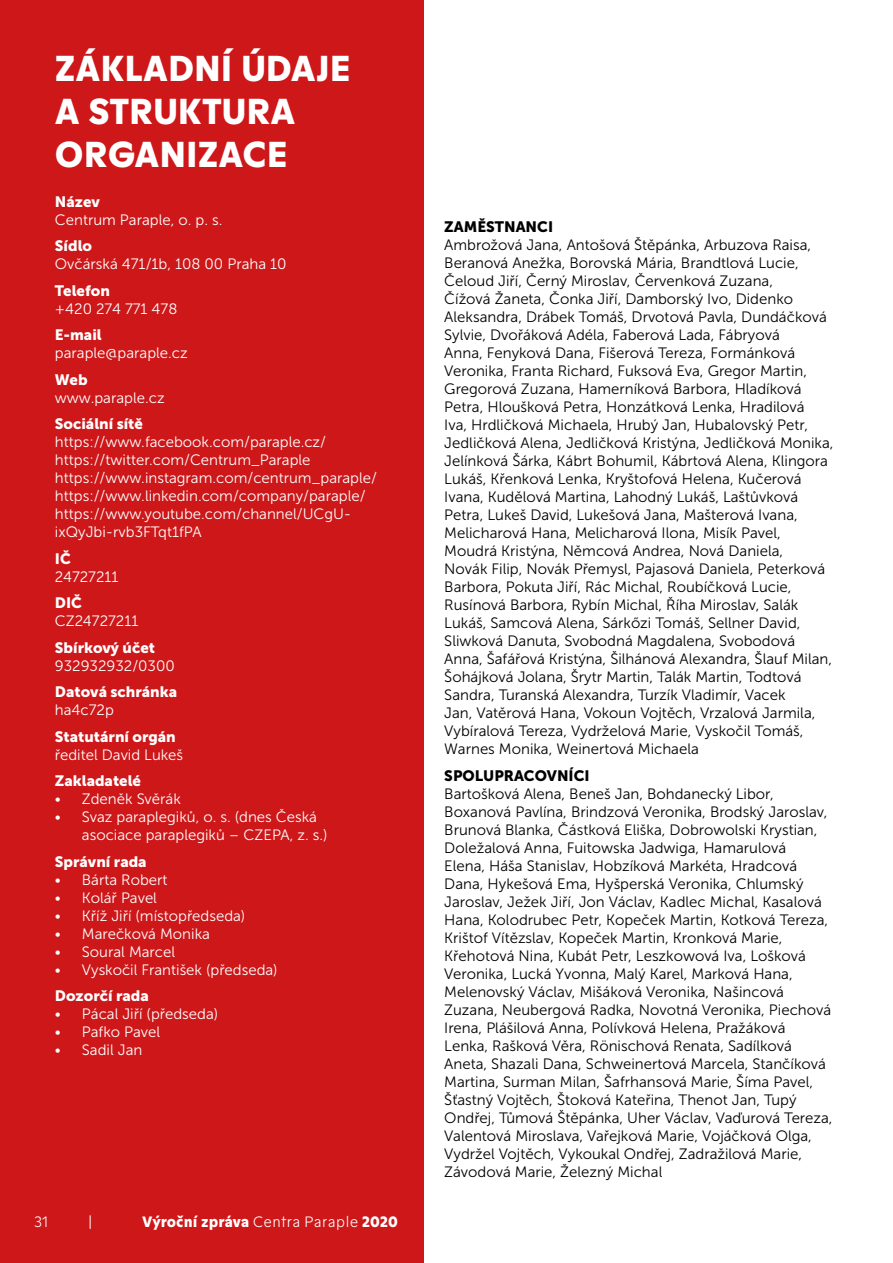
<style>
.page{position:relative;width:893px;height:1263px;background:#fff}
.page>*{position:absolute;margin:0;border:0;box-sizing:border-box;transform-origin:0 0}
.t1{font:900 36px/43.2px "Motif";color:#fff}
.t2{font:15px/18px "Museo Sans 300";color:#000}
.t3{font:15px/18px "Museo Sans 300";color:#fff}
.t4{font:15px "Museo Sans 900";color:#fff}
.t5{font:900 15px "Motif";color:#fff}
.t6{font:15px "Museo Sans 900";color:#000}
.t7{font:300 15px "Motif";color:#fff}
.s1{font-weight:300}
</style>
<div class="page">
<div style="left:0;top:0;width:424px;height:1263px;background:#cd1719"></div>
<h1 class="t1" style="left:55px;top:48px;width:297px">ZÁKLADNÍ ÚDAJE<br>A STRUKTURA<br>ORGANIZACE</h1>
<p class="t4" style="left:55px;top:193px;width:47px">Název</p>
<p class="t3" style="left:55px;top:211px;width:169px">Centrum Paraple, o. p. s.</p>
<p class="t4" style="left:55px;top:237px;width:39px">Sídlo</p>
<p class="t3" style="left:55px;top:255px;width:233px">Ovčárská 471/1b, 108 00 Praha 10</p>
<p class="t4" style="left:55px;top:282px;width:56px">Telefon</p>
<p class="t3" style="left:55px;top:300px;width:124px">+420 274 771 478</p>
<p class="t4" style="left:55px;top:326px;width:48px">E-mail</p>
<p class="t3" style="left:55px;top:344px;width:134px">paraple@paraple.cz</p>
<p class="t4" style="left:55px;top:371px;width:34px">Web</p>
<p class="t3" style="left:55px;top:389px;width:111px">www.paraple.cz</p>
<p class="t4" style="left:55px;top:415px;width:90px">Sociální sítě</p>
<p class="t3" style="left:55px;top:433px;width:324px">https://www.facebook.com/paraple.cz/ https://twitter.com/Centrum_Paraple https://www.instagram.com/centrum_paraple/ https://www.linkedin.com/company/paraple/ https://www.youtube.com/channel/UCgU&shy;ixQyJbi-rvb3FTqt1fPA</p>
<p class="t4" style="left:55px;top:550px;width:17px">IČ</p>
<p class="t3" style="left:55px;top:568px;width:65px">24727211</p>
<p class="t4" style="left:55px;top:594px;width:29px">DIČ</p>
<p class="t3" style="left:55px;top:612px;width:85px">CZ24727211</p>
<p class="t4" style="left:55px;top:639px;width:102px">Sbírkový účet</p>
<p class="t3" style="left:55px;top:657px;width:121px">932932932/0300</p>
<p class="t4" style="left:55px;top:683px;width:124px">Datová schránka</p>
<p class="t3" style="left:55px;top:701px;width:60px">ha4c72p</p>
<p class="t4" style="left:55px;top:728px;width:122px">Statutární orgán</p>
<p class="t3" style="left:55px;top:746px;width:130px">ředitel David Lukeš</p>
<p class="t4" style="left:55px;top:772px;width:88px">Zakladatelé</p>
<p class="t3" style="left:55px;top:790px;width:127px">• Zdeněk Svěrák</p>
<p class="t3" style="left:82px;top:808px;width:247px;text-indent:-27px">• Svaz paraplegiků, o. s. (dnes Česká asociace paraplegiků – CZEPA, z. s.)</p>
<p class="t4" style="left:55px;top:853px;width:93px">Správní rada</p>
<p class="t3" style="left:55px;top:871px;width:114px">• Bárta Robert</p>
<p class="t3" style="left:55px;top:889px;width:104px">• Kolář Pavel</p>
<p class="t3" style="left:55px;top:907px;width:192px">• Kříž Jiří (místopředseda)</p>
<p class="t3" style="left:55px;top:925px;width:157px">• Marečková Monika</p>
<p class="t3" style="left:55px;top:943px;width:122px">• Soural Marcel</p>
<p class="t3" style="left:55px;top:961px;width:224px">• Vyskočil František (předseda)</p>
<p class="t4" style="left:55px;top:987px;width:95px">Dozorčí rada</p>
<p class="t3" style="left:55px;top:1005px;width:165px">• Pácal Jiří (předseda)</p>
<p class="t3" style="left:55px;top:1023px;width:107px">• Pafko Pavel</p>
<p class="t3" style="left:55px;top:1041px;width:89px">• Sadil Jan</p>
<p class="t7" style="left:34px;top:1214px;width:16px">31</p>
<p class="t7" style="left:88px;top:1214px;width:6px">|</p>
<p class="t5" style="left:142px;top:1213px;width:258px">Výroční zpráva <span class="s1">Centra Paraple</span> 2020</p>
<p class="t6" style="left:444px;top:219px;width:110px">ZAMĚSTNANCI</p>
<p class="t2" style="left:444px;top:236px;width:391px">Ambrožová Jana, Antošová Štěpánka, Arbuzova Raisa, Beranová Anežka, Borovská Mária, Brandtlová Lucie, Čeloud Jiří, Černý Miroslav, Červenková Zuzana,<br>Čížová Žaneta, Čonka Jiří, Damborský Ivo, Didenko Aleksandra, Drábek Tomáš, Drvotová Pavla, Dundáčková Sylvie, Dvořáková Adéla, Faberová Lada, Fábryová<br>Anna, Fenyková Dana, Fišerová Tereza, Formánková Veronika, Franta Richard, Fuksová Eva, Gregor Martin, Gregorová Zuzana, Hamerníková Barbora, Hladíková Petra, Hloušková Petra, Honzátková Lenka, Hradilová<br>Iva, Hrdličková Michaela, Hrubý Jan, Hubalovský Petr, Jedličková Alena, Jedličková Kristýna, Jedličková Monika, Jelínková Šárka, Kábrt Bohumil, Kábrtová Alena, Klingora Lukáš, Křenková Lenka, Kryštofová Helena, Kučerová Ivana, Kudělová Martina, Lahodný Lukáš, Laštůvková Petra, Lukeš David, Lukešová Jana, Mašterová Ivana, Melicharová Hana, Melicharová Ilona, Misík Pavel, Moudrá Kristýna, Němcová Andrea, Nová Daniela,<br>Novák Filip, Novák Přemysl, Pajasová Daniela, Peterková Barbora, Pokuta Jiří, Rác Michal, Roubíčková Lucie, Rusínová Barbora, Rybín Michal, Říha Miroslav, Salák Lukáš, Samcová Alena, Sárkőzi Tomáš, Sellner David, Sliwková Danuta, Svobodná Magdalena, Svobodová Anna, Šafářová Kristýna, Šilhánová Alexandra, Šlauf Milan, Šohájková Jolana, Šrytr Martin, Talák Martin, Todtová Sandra, Turanská Alexandra, Turzík Vladimír, Vacek<br>Jan, Vatěrová Hana, Vokoun Vojtěch, Vrzalová Jarmila, Vybíralová Tereza, Vydrželová Marie, Vyskočil Tomáš, Warnes Monika, Weinertová Michaela</p>
<p class="t6" style="left:444px;top:767px;width:147px">SPOLUPRACOVNÍCI</p>
<p class="t2" style="left:444px;top:785px;width:390px">Bartošková Alena, Beneš Jan, Bohdanecký Libor, Boxanová Pavlína, Brindzová Veronika, Brodský Jaroslav, Brunová Blanka, Částková Eliška, Dobrowolski Krystian, Doležalová Anna, Fuitowska Jadwiga, Hamarulová<br>Elena, Háša Stanislav, Hobzíková Markéta, Hradcová Dana, Hykešová Ema, Hyšperská Veronika, Chlumský Jaroslav, Ježek Jiří, Jon Václav, Kadlec Michal, Kasalová Hana, Kolodrubec Petr, Kopeček Martin, Kotková Tereza, Krištof Vítězslav, Kopeček Martin, Kronková Marie, Křehotová Nina, Kubát Petr, Leszkowová Iva, Lošková Veronika, Lucká Yvonna, Malý Karel, Marková Hana, Melenovský Václav, Mišáková Veronika, Našincová Zuzana, Neubergová Radka, Novotná Veronika, Piechová Irena, Plášilová Anna, Polívková Helena, Pražáková Lenka, Rašková Věra, Rönischová Renata, Sadílková Aneta, Shazali Dana, Schweinertová Marcela, Stančíková Martina, Surman Milan, Šafrhansová Marie, Šíma Pavel, Šťastný Vojtěch, Štoková Kateřina, Thenot Jan, Tupý Ondřej, Tůmová Štěpánka, Uher Václav, Vaďurová Tereza, Valentová Miroslava, Vařejková Marie, Vojáčková Olga, Vydržel Vojtěch, Vykoukal Ondřej, Zadražilová Marie, Závodová Marie, Železný Michal</p>
</div>
